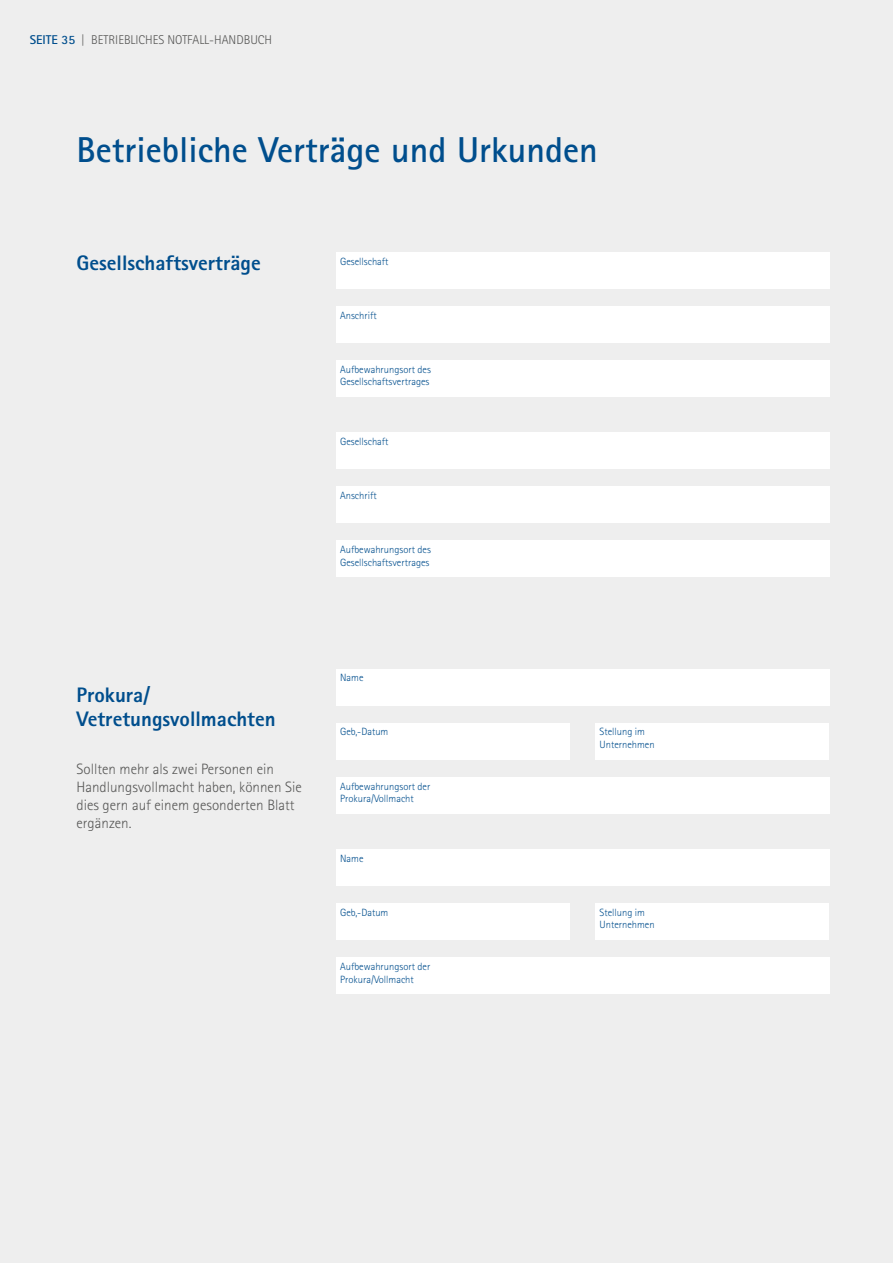
<style>
.page{position:relative;width:893px;height:1263px;background:#eee}
.page>*{position:absolute;margin:0;border:0;box-sizing:border-box;transform-origin:0 0}
.t1{font:700 36px "Rotis Sans Serif";color:#004e8d}
.t2{font:800 21px/24px "Rotis Sans Serif";color:#004e8d}
.t3{font:300 15px/18px "Rotis Sans Serif";color:#575756}
.t4{font:300 12.75px "Rotis Sans Serif";color:#575756}
.t5{font:300 10.5px/12.6px "Rotis Sans Serif";color:#004e8d}
.s1{font-weight:700;color:#004e8d}
</style>
<div class="page">
<div style="left:336px;top:252px;width:493px;height:36px;background:#fff"></div>
<div style="left:336px;top:669px;width:493px;height:36px;background:#fff"></div>
<div style="left:336px;top:849px;width:493px;height:36px;background:#fff"></div>
<div style="left:336px;top:432px;width:493px;height:37px;background:#fff"></div>
<div style="left:336px;top:360px;width:493px;height:37px;background:#fff"></div>
<div style="left:336px;top:541px;width:493px;height:36px;background:#fff"></div>
<div style="left:336px;top:777px;width:493px;height:36px;background:#fff"></div>
<div style="left:336px;top:958px;width:493px;height:36px;background:#fff"></div>
<div style="left:336px;top:306px;width:493px;height:36px;background:#fff"></div>
<div style="left:336px;top:723px;width:234px;height:36px;background:#fff"></div>
<div style="left:336px;top:903px;width:234px;height:36px;background:#fff"></div>
<div style="left:595px;top:723px;width:234px;height:36px;background:#fff"></div>
<div style="left:595px;top:903px;width:234px;height:36px;background:#fff"></div>
<div style="left:336px;top:486px;width:493px;height:37px;background:#fff"></div>
<p class="t4" style="left:30px;top:32px;width:123px"><span class="s1">SEITE 35</span> | Betriebli ches</p>
<p class="t4" style="left:167px;top:32px;width:104px">Notfall-Han dbuch</p>
<h1 class="t1" style="left:77px;top:127px;width:523px">Betriebliche Verträge und Urkunden</h1>
<h2 class="t2" style="left:77px;top:251px;width:186px">Gesellschaftsverträge</h2>
<p class="t5" style="left:340px;top:255px;width:50px">Gesellschaft</p>
<p class="t5" style="left:340px;top:309px;width:38px">Anschrift</p>
<p class="t5" style="left:340px;top:363px;width:92px">Aufbewahrungsort des<br>Gesellschaftsvertrages</p>
<p class="t5" style="left:340px;top:435px;width:50px">Gesellschaft</p>
<p class="t5" style="left:340px;top:489px;width:38px">Anschrift</p>
<p class="t5" style="left:340px;top:543px;width:92px">Aufbewahrungsort des<br>Gesellschaftsvertrages</p>
<h2 class="t2" style="left:77px;top:683px;width:201px">Prokura/<br>Vetretungsvollmachten</h2>
<h3 class="t3" style="left:77px;top:760px;width:227px">Sollten mehr als zwei Personen ein<br>Handlungsvollmacht haben, können Sie dies gern auf einem gesonderten Blatt ergänzen.</h3>
<p class="t5" style="left:340px;top:671px;width:25px">Name</p>
<p class="t5" style="left:340px;top:725px;width:50px">Geb,-Datum</p>
<p class="t5" style="left:340px;top:780px;width:92px">Aufbewahrungsort der<br>Prokura/Vollmacht</p>
<p class="t5" style="left:340px;top:852px;width:25px">Name</p>
<p class="t5" style="left:340px;top:906px;width:50px">Geb,-Datum</p>
<p class="t5" style="left:340px;top:960px;width:92px">Aufbewahrungsort der<br>Prokura/Vollmacht</p>
<p class="t5" style="left:600px;top:725px;width:57px">Stellung im<br>U nternehmen</p>
<p class="t5" style="left:600px;top:906px;width:57px">Stellung im<br>U nternehmen</p>
</div>
